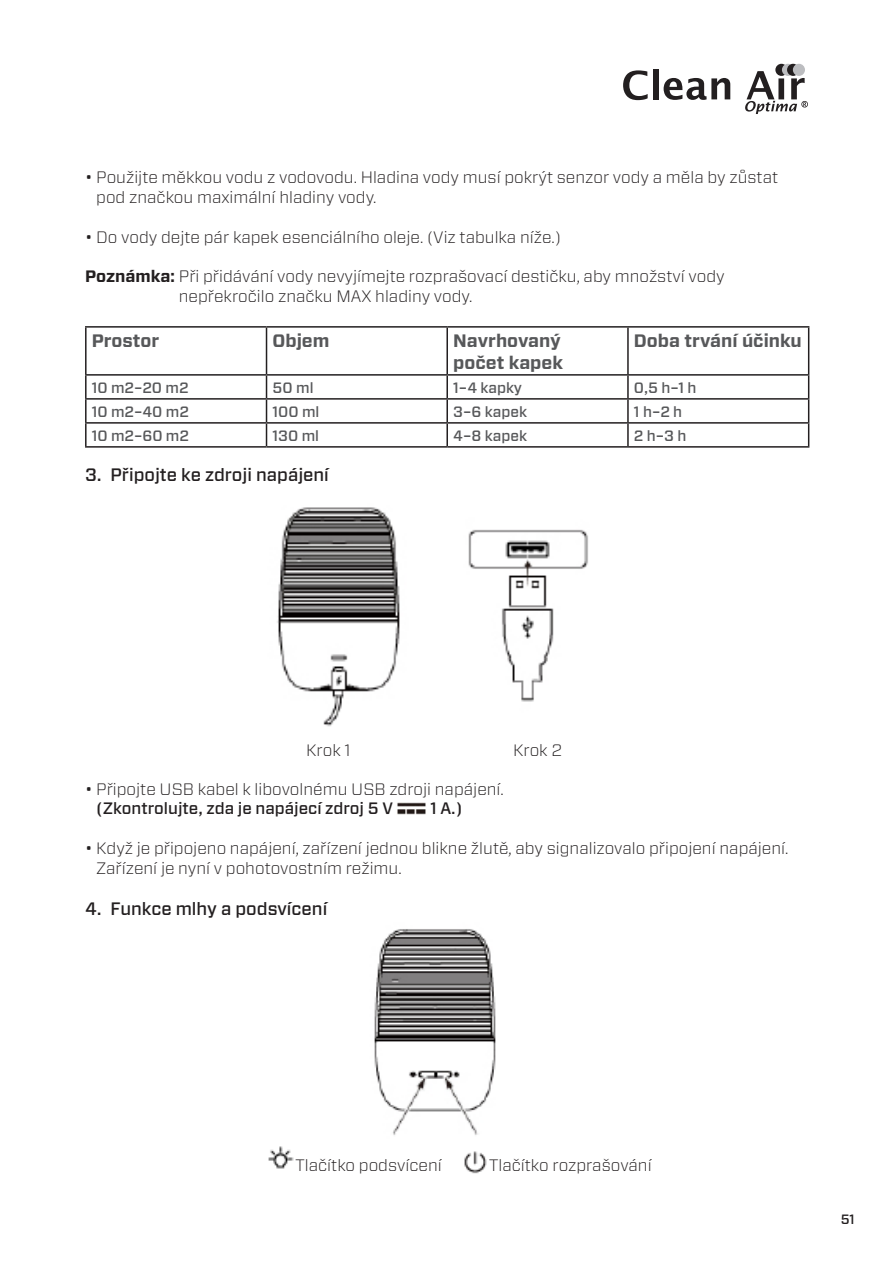
<style>
.page{position:relative;width:893px;height:1263px;background:#fff}
.page>*{position:absolute;margin:0;border:0;box-sizing:border-box;transform-origin:0 0}
.Platte_tekst{font:500 18px "Forza";color:#231f20}
.Platte_tekst-2{font:700 18px/21.6px "Forza";color:#57585a}
.Platte_tekst-3{font:300 16.5px/19.8px "Forza";color:#231f20}
.Platte_tekst-4{font:500 16.5px "Forza";color:#231f20}
.Platte_tekst-5{font:500 15px "Forza";color:#57585a}
.t1{font:500 13.5px "Forza";color:#231f20}
.s1{font-weight:700}
.s2{font-weight:500}
</style>
<div class="page">
<svg style="left:623px;top:70px;width:25px;height:30px"></svg>
<div style="left:653px;top:69px;width:5px;height:30px;background:#231f20"></div>
<svg style="left:664px;top:78px;width:66px;height:22px"></svg>
<svg style="left:775px;top:64px;width:12px;height:12px"></svg>
<div style="left:782px;top:64px;width:12px;height:12px;background:#bcbdc0;border-radius:50%"></div>
<svg style="left:787px;top:64px;width:12px;height:12px"></svg>
<div style="left:793px;top:64px;width:12px;height:12px;background:#bcbdc0;border-radius:50%"></div>
<svg style="left:745px;top:70px;width:63px;height:44px"></svg>
<hr style="left:85px;top:326px;width:181px;height:2px;background:#231f20">
<hr style="left:85px;top:328px;width:2px;height:46px;background:#231f20">
<hr style="left:266px;top:326px;width:181px;height:2px;background:#231f20">
<hr style="left:266px;top:328px;width:1px;height:46px;background:#231f20">
<hr style="left:447px;top:326px;width:181px;height:2px;background:#231f20">
<hr style="left:446px;top:328px;width:2px;height:46px;background:#231f20">
<hr style="left:628px;top:326px;width:181px;height:2px;background:#231f20">
<hr style="left:627px;top:328px;width:2px;height:46px;background:#231f20">
<hr style="left:808px;top:328px;width:1px;height:46px;background:#231f20">
<hr style="left:85px;top:374px;width:181px;height:2px;background:#231f20">
<hr style="left:85px;top:376px;width:2px;height:22px;background:#231f20">
<hr style="left:266px;top:374px;width:181px;height:2px;background:#231f20">
<hr style="left:447px;top:374px;width:181px;height:2px;background:#231f20">
<hr style="left:446px;top:376px;width:2px;height:22px;background:#231f20">
<hr style="left:628px;top:374px;width:181px;height:2px;background:#231f20">
<hr style="left:627px;top:376px;width:2px;height:22px;background:#231f20">
<hr style="left:85px;top:398px;width:181px;height:2px;background:#231f20">
<hr style="left:85px;top:400px;width:2px;height:22px;background:#231f20">
<hr style="left:266px;top:398px;width:181px;height:2px;background:#231f20">
<hr style="left:447px;top:398px;width:181px;height:2px;background:#231f20">
<hr style="left:446px;top:400px;width:2px;height:22px;background:#231f20">
<hr style="left:628px;top:398px;width:181px;height:2px;background:#231f20">
<hr style="left:627px;top:400px;width:2px;height:22px;background:#231f20">
<hr style="left:85px;top:422px;width:181px;height:2px;background:#231f20">
<hr style="left:85px;top:424px;width:2px;height:22px;background:#231f20">
<hr style="left:266px;top:422px;width:181px;height:2px;background:#231f20">
<svg style="left:266px;top:376px;width:1px;height:70px"></svg>
<hr style="left:447px;top:422px;width:181px;height:2px;background:#231f20">
<hr style="left:446px;top:424px;width:2px;height:22px;background:#231f20">
<hr style="left:628px;top:422px;width:181px;height:2px;background:#231f20">
<hr style="left:627px;top:424px;width:2px;height:22px;background:#231f20">
<svg style="left:808px;top:376px;width:1px;height:70px"></svg>
<hr style="left:85px;top:446px;width:181px;height:2px;background:#231f20">
<hr style="left:266px;top:446px;width:181px;height:2px;background:#231f20">
<hr style="left:447px;top:446px;width:181px;height:2px;background:#231f20">
<hr style="left:628px;top:446px;width:181px;height:2px;background:#231f20">
<img style="left:268px;top:1146px;width:26px;height:23px">
<img style="left:464px;top:1151px;width:23px;height:23px">
<img style="left:277px;top:507px;width:311px;height:220px">
<img style="left:374px;top:929px;width:122px;height:206px">
<img style="left:397px;top:803px;width:29px;height:11px">
<p class="Platte_tekst-3" style="left:96px;top:167px;width:683px;text-indent:-11px">• Použijte měkkou vodu z vodovodu. Hladina vody musí pokrýt senzor vody a měla by zůstat pod značkou maximální hladiny vody.</p>
<p class="Platte_tekst-3" style="left:85px;top:227px;width:477px">• Do vody dejte pár kapek esenciálního oleje. (Viz tabulka níže.)</p>
<p class="Platte_tekst-3" style="left:179px;top:266px;width:547px;text-indent:-94px"><span class="s1">Poznámka:</span> Při přidávání vody nevyjímejte rozprašovací destičku, aby množství vody nepřekročilo značku MAX hladiny vody.</p>
<p class="Platte_tekst-2" style="left:92px;top:330px;width:69px">Prostor</p>
<p class="Platte_tekst-2" style="left:272px;top:330px;width:58px">Objem</p>
<p class="Platte_tekst-2" style="left:453px;top:330px;width:111px">Navrhovaný počet kapek</p>
<p class="Platte_tekst-2" style="left:634px;top:330px;width:169px">Doba trvání účinku</p>
<p class="Platte_tekst-5" style="left:92px;top:378px;width:98px">10 m2–20 m2</p>
<p class="Platte_tekst-5" style="left:272px;top:378px;width:42px">50 ml</p>
<p class="Platte_tekst-5" style="left:453px;top:378px;width:70px">1–4 kapky</p>
<p class="Platte_tekst-5" style="left:634px;top:378px;width:64px">0,5 h–1 h</p>
<p class="Platte_tekst-5" style="left:92px;top:402px;width:99px">10 m2–40 m2</p>
<p class="Platte_tekst-5" style="left:272px;top:402px;width:48px">100 ml</p>
<p class="Platte_tekst-5" style="left:453px;top:402px;width:75px">3–6 kapek</p>
<p class="Platte_tekst-5" style="left:634px;top:402px;width:50px">1 h–2 h</p>
<p class="Platte_tekst-5" style="left:92px;top:426px;width:99px">10 m2–60 m2</p>
<p class="Platte_tekst-5" style="left:272px;top:426px;width:48px">130 ml</p>
<p class="Platte_tekst-5" style="left:453px;top:426px;width:75px">4–8 kapek</p>
<p class="Platte_tekst-5" style="left:634px;top:426px;width:54px">2 h–3 h</p>
<p class="Platte_tekst" style="left:85px;top:463px;width:245px">3. Připojte ke zdroji napájení</p>
<p class="Platte_tekst-3" style="left:306px;top:739px;width:46px">Krok 1</p>
<p class="Platte_tekst-3" style="left:513px;top:739px;width:50px">Krok 2</p>
<p class="Platte_tekst-3" style="left:96px;top:778px;width:409px;text-indent:-11px">• Připojte USB kabel k libovolnému USB zdroji napájení. <span class="s2">(Zkontrolujte, zda je napájecí zdroj 5 V</span></p>
<p class="Platte_tekst-4" style="left:430px;top:798px;width:33px">1 A.)</p>
<p class="Platte_tekst-3" style="left:96px;top:838px;width:694px;text-indent:-11px">• Když je připojeno napájení, zařízení jednou blikne žlutě, aby signalizovalo připojení napájení.<br>Zařízení je nyní v pohotovostním režimu.</p>
<p class="Platte_tekst" style="left:85px;top:897px;width:244px">4. Funkce mlhy a podsvícení</p>
<p class="Platte_tekst-3" style="left:296px;top:1155px;width:148px">Tlačítko podsvícení</p>
<p class="Platte_tekst-3" style="left:489px;top:1155px;width:164px">Tlačítko rozprašování</p>
<p class="t1" style="left:841px;top:1210px;width:16px">51</p>
</div>
